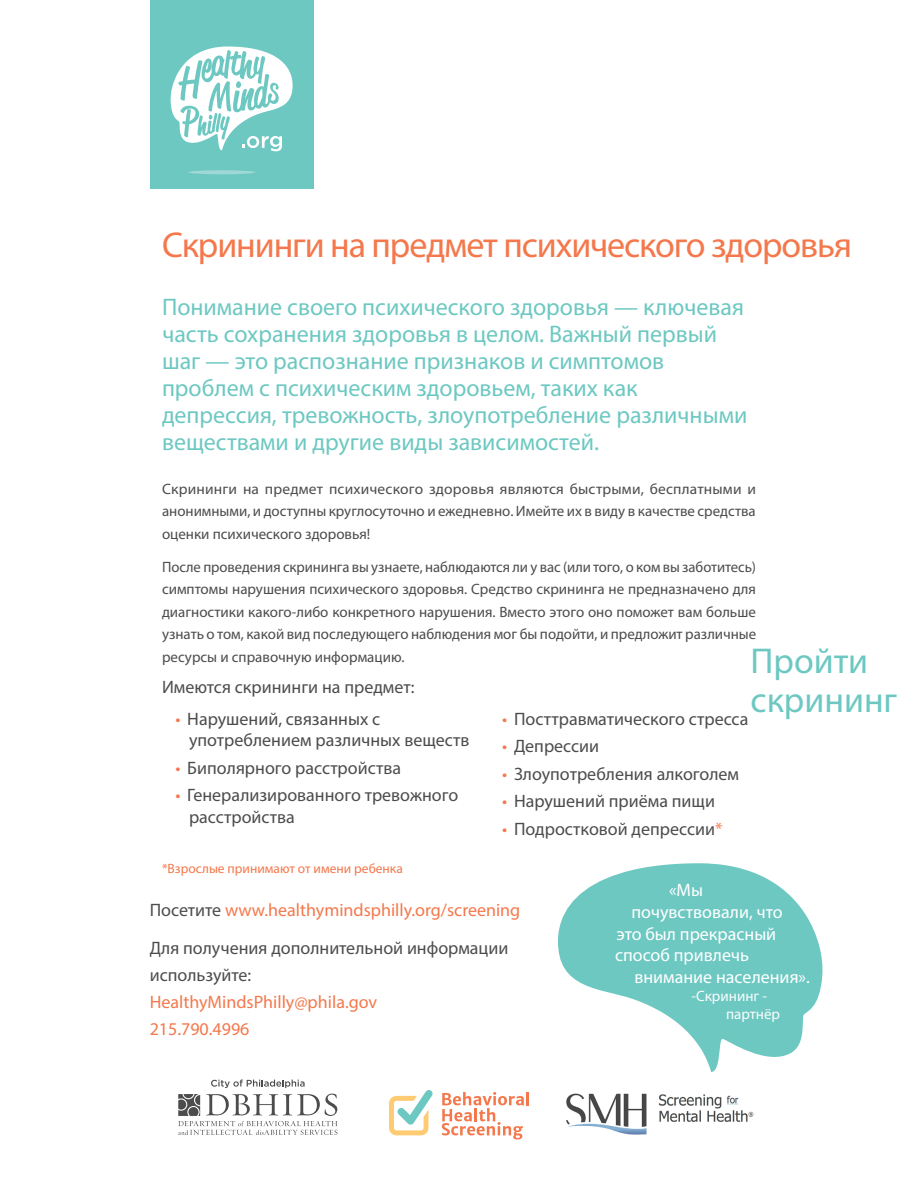
<style>
.page{position:relative;width:918px;height:1188px;background:#fff}
.page>*{position:absolute;margin:0;border:0;box-sizing:border-box;transform-origin:0 0}
.t1{font:36px "Myriad Pro";letter-spacing:-.03em;color:#f4784c}
.t2{font:36px/39px "Myriad Pro";color:#6dc8c2}
.t3{font:24px/27px "Myriad Pro";color:#6dc8c2}
.bullet{font:18px/21.6px "Myriad Pro";color:#4d4c4c}
.t4{font:18px "Myriad Pro";color:#f4784c}
.bullet-2{font:18px "Myriad Pro";color:#fff}
.bullet-3{font:15px/22.5px "Myriad Pro";color:#4d4c4c;text-align:justify}
.bullet-4{font:15px "Myriad Pro";color:#fafcfd}
.bullet-5{font:13.5px "Myriad Pro";color:#f4784c}
.s1{color:#f4784c}
.s2{color:#4d4c4c}
</style>
<div class="page">
<svg style="left:178px;top:1094px;width:159px;height:41px"></svg>
<svg style="left:211px;top:1080px;width:94px;height:8px"></svg>
<img style="left:566px;top:1093px;width:188px;height:42px">
<svg style="left:389px;top:1090px;width:44px;height:45px"></svg>
<svg style="left:442px;top:1092px;width:87px;height:48px"></svg>
<div style="left:150px;top:0;width:164px;height:189px;background:#6dc8c2"></div>
<svg style="left:188px;top:170px;width:67px;height:4px"></svg>
<svg style="left:170px;top:46px;width:123px;height:105px"></svg>
<svg style="left:558px;top:863px;width:265px;height:209px;fill:#6dc8c2"></svg>
<p class="t1" style="left:162px;top:222px;width:691px">Скрининги на предмет психического здоровья</p>
<p class="t3" style="left:162px;top:293px;width:587px">Понимание своего психического здоровья — ключевая часть сохранения здоровья в целом. Важный первый шаг — это распознание признаков и симптомов проблем с психическим здоровьем, таких как депрессия, тревожность, злоупотребление различными веществами и другие виды зависимостей.</p>
<p class="bullet-3" style="left:162px;top:477px;width:596px">Скрининги на предмет психического здоровья являются быстрыми, бесплатными и анонимными, и доступны круглосуточно и ежедневно. Имейте их в виду в качестве средства оценки психического здоровья!</p>
<p class="bullet-3" style="left:162px;top:555px;width:596px">После проведения скрининга вы узнаете, наблюдаются ли у вас (или того, о ком вы заботитесь) симптомы нарушения психического здоровья. Средство скрининга не предназначено для диагностики какого-либо конкретного нарушения. Вместо этого оно поможет вам больше узнать о том, какой вид последующего наблюдения мог бы подойти, и предложит различные ресурсы и справочную информацию.</p>
<p class="bullet" style="left:162px;top:676px;width:254px">Имеются скрининги на предмет:</p>
<p class="t2" style="left:751px;top:641px;width:148px">Пройти скрининг</p>
<p class="bullet" style="left:189px;top:707px;width:282px;text-indent:-14px"><span class="s1">••</span> Нарушений, связанных с употреблением различных веществ</p>
<p class="bullet" style="left:176px;top:757px;width:227px"><span class="s1">••</span> Биполярного расстройства</p>
<p class="bullet" style="left:189px;top:784px;width:271px;text-indent:-14px"><span class="s1">••</span> Генерализированного тревожного расстройства</p>
<p class="bullet" style="left:502px;top:707px;width:248px"><span class="s1">••</span> Посттравматического стресса</p>
<p class="bullet" style="left:502px;top:735px;width:99px"><span class="s1">••</span> Депрессии</p>
<p class="bullet" style="left:502px;top:763px;width:238px"><span class="s1">••</span> Злоупотребления алкоголем</p>
<p class="bullet" style="left:502px;top:790px;width:214px"><span class="s1">••</span> Нарушений приёма пищи</p>
<p class="bullet" style="left:502px;top:818px;width:222px"><span class="s1">••</span> Подростковой депрессии<span class="s1">*</span></p>
<p class="bullet-5" style="left:162px;top:861px;width:243px">*Взрослые принимают от имени ребенка</p>
<p class="t4" style="left:150px;top:899px;width:372px"><span class="s2">Посетите</span> www.healthymindsphilly.org/screening</p>
<p class="bullet" style="left:150px;top:937px;width:360px">Для получения дополнительной информации</p>
<p class="bullet" style="left:150px;top:964px;width:103px">используйте:</p>
<p class="t4" style="left:150px;top:991px;width:229px">HealthyMindsPhilly@phila.gov</p>
<p class="t4" style="left:150px;top:1018px;width:101px">215.790.4996</p>
<p class="bullet-2" style="left:669px;top:879px;width:35px">«Мы</p>
<p class="bullet-2" style="left:632px;top:901px;width:153px">почувствовали, что</p>
<p class="bullet-2" style="left:616px;top:923px;width:161px">это был прекрасный</p>
<p class="bullet-2" style="left:615px;top:944px;width:136px">способ привлечь</p>
<p class="bullet-2" style="left:634px;top:966px;width:177px">внимание населения».</p>
<p class="bullet-4" style="left:692px;top:987px;width:77px">-Скрининг -</p>
<p class="bullet-4" style="left:726px;top:1005px;width:56px">партнёр</p>
</div>
